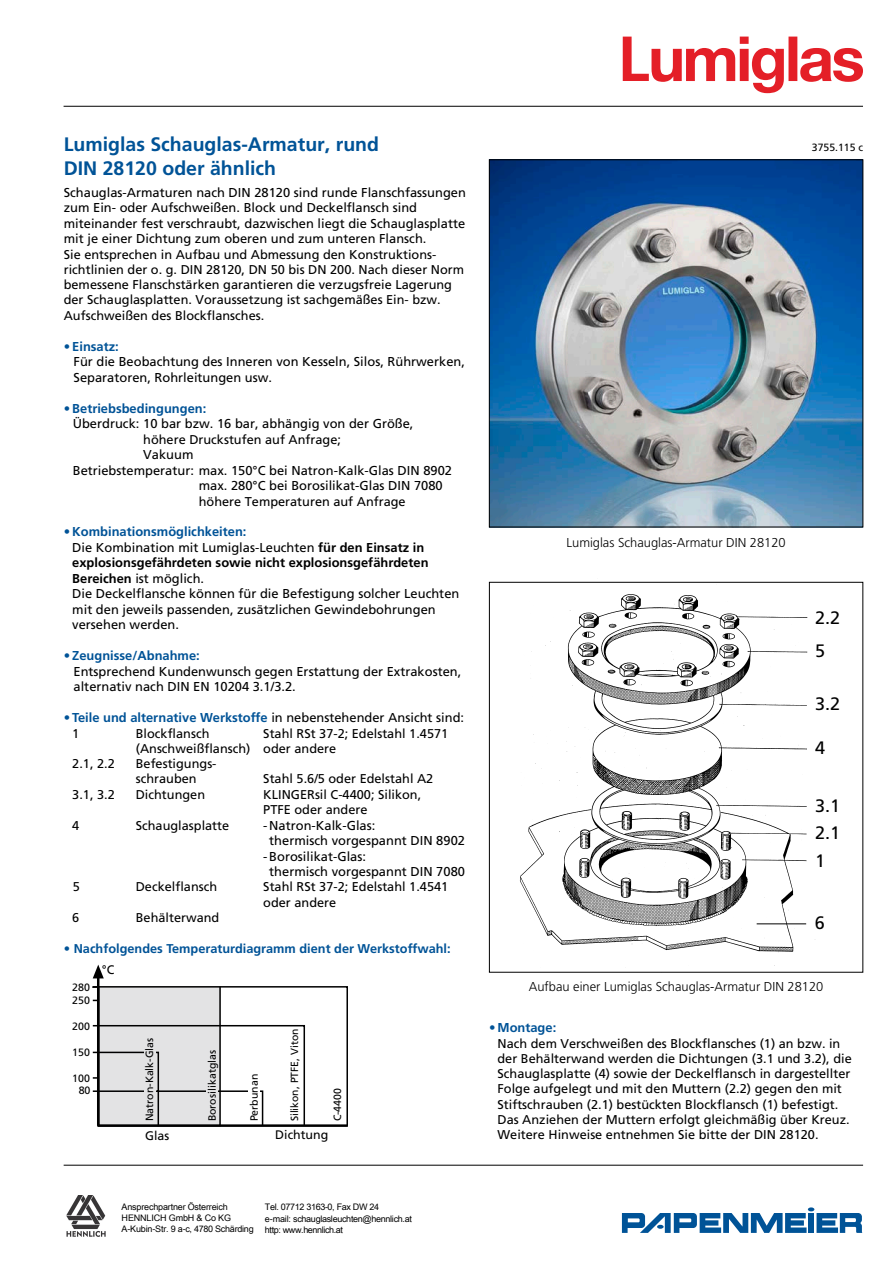
<style>
.page{position:relative;width:893px;height:1263px;background:#fff}
.page>*{position:absolute;margin:0;border:0;box-sizing:border-box;transform-origin:0 0}
.t1{font:700 19.5px "Frutiger";color:#005397}
.t2{font:18px "Frutiger";color:#000}
.Body{font:12.9px/15.5px "Frutiger";color:#000}
.Subhead_blau{font:700 12.9px "Frutiger";color:#005397}
.Body-2{font:700 12.9px/15.5px "Frutiger";color:#000}
.t3{font:300 12.9px "Frutiger";color:#000}
.Body-3{font:12.75px/15.3px "Frutiger";color:#000}
.Neue_Stilvorlage{font:700 12.75px "Frutiger";color:#005397}
.t4{font:12.45px "Frutiger";color:#000}
.t5{font:10.65px/13.5px "Frutiger";color:#000}
.t6{font:10.5px "Frutiger";color:#000}
.t7{font:10.35px "Frutiger";color:#000}
.Subhead_blau-2{font:9px/11.2px "Arial Unicode MS";letter-spacing:-.035em;color:#000}
.s1{font-size:12.9px}
.s2{font-weight:400}
.s3{font-weight:400;color:#000}
</style>
<div class="page">
<hr style="left:64px;top:1165px;width:799px;height:1px;background:#000">
<svg style="left:622px;top:1207px;width:241px;height:26px"></svg>
<hr style="left:97px;top:977px;width:2px;height:149px;background:#000">
<svg style="left:93px;top:964px;width:11px;height:14px"></svg>
<svg style="left:92px;top:985px;width:256px;height:142px"></svg>
<div style="left:144px;top:1088px;width:11px;height:7px;background:#e3e3e4"></div>
<div style="left:206px;top:1088px;width:11px;height:7px;background:#e3e3e4"></div>
<div style="left:144px;top:1049px;width:11px;height:7px;background:#e3e3e4"></div>
<div style="left:248px;top:1087px;width:11px;height:7px;background:#fff"></div>
<img style="left:511px;top:581px;width:322px;height:391px">
<img style="left:491px;top:161px;width:370px;height:364px">
<div style="left:489px;top:159px;width:374px;height:368px;border:1px solid #000"></div>
<hr style="left:64px;top:106px;width:799px;height:1px;background:#000">
<svg style="left:623px;top:37px;width:240px;height:56px"></svg>
<img style="left:66px;top:1196px;width:40px;height:41px">
<p class="t1" style="left:64px;top:133px;width:317px">Lumiglas Schauglas-Armatur, rund</p>
<p class="t1" style="left:64px;top:156px;width:214px">DIN 28120 oder ähnlich</p>
<p class="Body" style="left:64px;top:185px;width:404px">Schauglas-Armaturen nach DIN 28120 sind runde Flanschfassungen zum Ein- oder Aufschweißen. Block und Deckelflansch sind</p>
<p class="Body" style="left:64px;top:216px;width:403px">miteinander fest verschraubt, dazwischen liegt die Schauglasplatte mit je einer Dichtung zum oberen und zum unteren Flansch.</p>
<p class="Body-3" style="left:64px;top:246px;width:402px">Sie entsprechen in Aufbau und Abmessung den Konstruktions&shy;richtlinien der o. g. DIN 28120, DN 50 bis DN 200. Nach dieser Norm bemessene Flanschstärken garantieren die verzugsfreie Lagerung der Schauglasplatten. Voraussetzung ist sachgemäßes Ein- bzw.<br>Aufschweißen des Blockflansches.</p>
<p class="Subhead_blau" style="left:64px;top:339px;width:57px">• Einsatz:</p>
<p class="Body" style="left:74px;top:354px;width:393px">Für die Beobachtung des Inneren von Kesseln, Silos, Rührwerken,<br>Separatoren, Rohrleitungen usw.</p>
<p class="Subhead_blau" style="left:64px;top:401px;width:144px">• Betriebsbedingungen:</p>
<p class="Body" style="left:73px;top:416px;width:342px">Überdruck: 10 bar bzw. 16 bar, abhängig von der Größe,</p>
<p class="Body-3" style="left:143px;top:432px;width:199px">höhere Druckstufen auf Anfrage<span class="s1">;</span></p>
<p class="Body" style="left:143px;top:447px;width:52px">Vakuum</p>
<p class="Body" style="left:73px;top:462px;width:381px">Betriebstemperatur: max. 150°C bei Natron-Kalk-Glas DIN 8902</p>
<p class="Body" style="left:199px;top:478px;width:245px">max. 280°C bei Borosilikat-Glas DIN 7080</p>
<p class="Body-3" style="left:199px;top:493px;width:208px">höhere Temperaturen auf Anfrage</p>
<p class="Subhead_blau" style="left:64px;top:524px;width:184px">• Kombinationsmöglichkeiten:</p>
<p class="Body-2" style="left:72px;top:540px;width:358px"><span class="s2">Die Kombination mit Lumiglas-Leuchten</span> für den Einsatz in explosionsgefährdeten sowie nicht explosionsgefährdeten<br>Bereichen <span class="s2">ist möglich.</span></p>
<p class="Body" style="left:72px;top:586px;width:389px">Die Deckelflansche können für die Befestigung solcher Leuchten mit den jeweils passenden, zusätzlichen Gewindebohrungen</p>
<p class="Body" style="left:72px;top:617px;width:108px">versehen werden.</p>
<p class="Subhead_blau" style="left:64px;top:648px;width:138px">• Zeugnisse/Abnahme:</p>
<p class="Body" style="left:74px;top:664px;width:389px">Entsprechend Kundenwunsch gegen Erstattung der Extrakosten, alternativ nach DIN EN 10204 3.1/3.2.</p>
<p class="Subhead_blau" style="left:64px;top:710px;width:402px">• Teile und alternative Werkstoffe <span class="s3">in nebenstehender Ansicht sind:</span></p>
<p class="Body-3" style="left:72px;top:725px;width:9px">1</p>
<p class="Body-3" style="left:136px;top:725px;width:75px">Blockflansch</p>
<p class="Body-3" style="left:136px;top:725px;width:314px;text-indent:128px">Stahl RSt 37-2; Edelstahl 1.4571 (Anschweißflansch) oder andere</p>
<p class="Body-3" style="left:72px;top:756px;width:44px">2.1, 2.2</p>
<p class="Body-3" style="left:136px;top:756px;width:82px">Befestigungs-</p>
<p class="Body-3" style="left:136px;top:771px;width:62px">schrauben</p>
<p class="Body-3" style="left:263px;top:771px;width:172px">Stahl 5.6/5 oder Edelstahl A2</p>
<p class="Body-3" style="left:72px;top:787px;width:44px">3.1, 3.2</p>
<p class="Body-3" style="left:136px;top:787px;width:71px">Dichtungen</p>
<p class="Body-3" style="left:263px;top:787px;width:160px">KLINGERsil C-4400; Silikon,<br>PTFE oder andere</p>
<p class="Body-3" style="left:72px;top:817px;width:9px">4</p>
<p class="Body-3" style="left:136px;top:817px;width:95px">Schauglasplatte</p>
<p class="Body" style="left:263px;top:817px;width:114px">- Natron-Kalk-Glas:</p>
<p class="Body" style="left:269px;top:833px;width:197px">thermisch vorgespannt DIN 8902</p>
<p class="Body" style="left:263px;top:848px;width:104px">- Borosilikat-Glas:</p>
<p class="Body" style="left:269px;top:864px;width:197px">thermisch vorgespannt DIN 7080</p>
<p class="Body-3" style="left:73px;top:879px;width:9px">5</p>
<p class="Body-3" style="left:136px;top:879px;width:83px">Deckelflansch</p>
<p class="Body-3" style="left:263px;top:879px;width:186px">Stahl RSt 37-2; Edelstahl 1.4541 oder andere</p>
<p class="Body-3" style="left:72px;top:910px;width:9px">6</p>
<p class="Body-3" style="left:136px;top:910px;width:85px">Behälterwand</p>
<p class="Neue_Stilvorlage" style="left:64px;top:941px;width:388px">• Nachfolgendes Temperaturdiagramm dient der Werkstoffwahl:</p>
<p class="t5" style="left:72px;top:980px;width:19px">280<br>250</p>
<p class="t5" style="left:72px;top:1020px;width:19px">200</p>
<p class="t5" style="left:72px;top:1046px;width:19px">150</p>
<p class="t5" style="left:72px;top:1072px;width:20px;line-height:12.5px;text-align:right">100<br>80</p>
<p class="t4" style="left:102px;top:962px;width:14px">°C</p>
<p class="t6" style="left:143px;top:1121px;width:85px;rotate:-90deg">Natron-Kalk-Glas</p>
<p class="t6" style="left:206px;top:1121px;width:73px;rotate:-90deg">Borosilikatglas</p>
<p class="t6" style="left:248px;top:1121px;width:49px;rotate:-90deg">Perbunan</p>
<p class="t7" style="left:288px;top:1121px;width:94px;rotate:-90deg">Silikon, PTFE, Viton</p>
<p class="t6" style="left:331px;top:1121px;width:35px;rotate:-90deg">C-4400</p>
<p class="t4" style="left:145px;top:1128px;width:26px">Glas</p>
<p class="t4" style="left:275px;top:1128px;width:55px">Dichtung</p>
<p class="Subhead_blau-2" style="left:122px;top:1200px;width:134px">Ansprechpartner Österreich<br>HENNLICH GmbH &amp; Co KG<br>A-Kubin-Str. 9 a-c, 4780 Schärding</p>
<p class="Subhead_blau-2" style="left:265px;top:1201px;width:149px">Tel. 07712 3163-0, Fax DW 24<br>e-mail: schauglasleuchten@hennlich.at http: www.hennlich.at</p>
<p class="t6" style="left:812px;top:141px;width:53px">3755.115 c</p>
<p class="t3" style="left:566px;top:535px;width:221px">Lumiglas Schauglas-Armatur DIN 28120</p>
<p class="t2" style="left:815px;top:607px;width:27px">2.2</p>
<p class="t2" style="left:815px;top:640px;width:12px">5</p>
<p class="t2" style="left:815px;top:694px;width:27px">3.2</p>
<p class="t2" style="left:815px;top:737px;width:12px">4</p>
<p class="t2" style="left:815px;top:795px;width:27px">3.1</p>
<p class="t2" style="left:815px;top:822px;width:27px">2.1</p>
<p class="t2" style="left:815px;top:850px;width:12px">1</p>
<p class="t2" style="left:815px;top:912px;width:12px">6</p>
<p class="t3" style="left:529px;top:979px;width:296px">Aufbau einer Lumiglas Schauglas-Armatur DIN 28120</p>
<p class="Subhead_blau" style="left:489px;top:1020px;width:69px">• Montage:</p>
<p class="Body-3" style="left:497px;top:1035px;width:356px">Nach dem Verschweißen des Blockflansches (1) an bzw. in der Behälterwand werden die Dichtungen (3.1 und 3.2), die Schauglasplatte (4) sowie der Deckelflansch in dargestellter Folge aufgelegt und mit den Muttern (2.2) gegen den mit Stiftschrauben (2.1) bestückten Blockflansch (1) befestigt.</p>
<p class="Body-3" style="left:497px;top:1112px;width:354px">Das Anziehen der Muttern erfolgt gleichmäßig über Kreuz.</p>
<p class="Body-3" style="left:497px;top:1127px;width:322px">Weitere Hinweise entnehmen Sie bitte der DIN 28120.</p>
</div>
